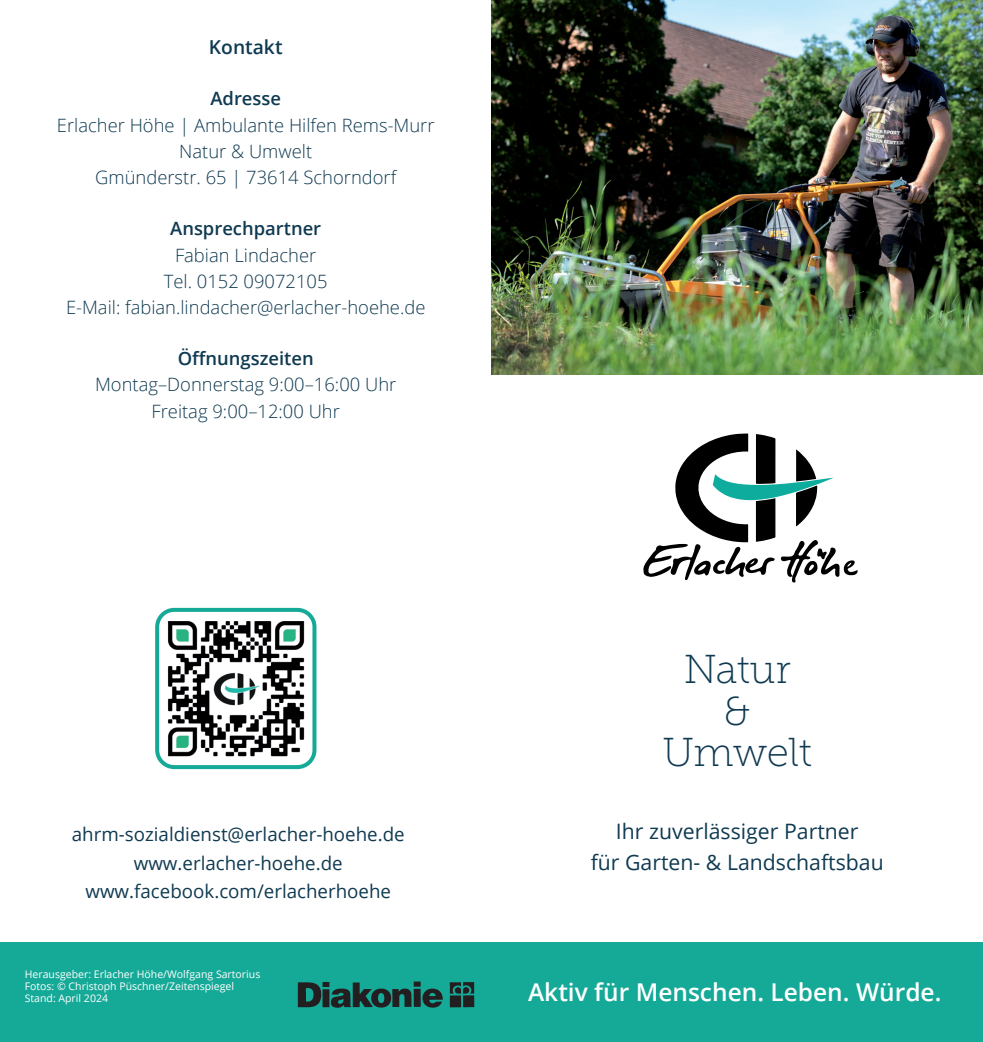
<style>
.page{position:relative;width:983px;height:1042px;background:#fff}
.page>*{position:absolute;margin:0;border:0;box-sizing:border-box;transform-origin:0 0}
.t1{font:40.25px/41.8px "Museo Slab 100";letter-spacing:-.005em;color:#0f3a51;text-align:center}
.t2{font:600 24.5px "Open Sans";color:#fff}
.t3{font:21.18px/31px "Open Sans";color:#0f3a51;text-align:center}
.t4{font:600 19.25px "Open Sans";color:#0f3a51}
.t5{font:18.72px/28.5px "Open Sans";color:#0f3a51;text-align:center}
.t6{font:300 18.38px/26.2px "Open Sans";color:#0f3a51;text-align:center}
.t7{font:600 18.38px "Open Sans";color:#0f3a51}
.t8{font:10.5px/12.2px "Open Sans";color:#fff}
</style>
<div class="page">
<div style="left:0;top:943px;width:982px;height:99px;background:#15a998"></div>
<img style="left:297px;top:981px;width:178px;height:27px">
<svg style="left:643px;top:433px;width:214px;height:149px"></svg>
<img style="left:491px;top:0;width:491px;height:374px">
<img style="left:160px;top:612px;width:153px;height:153px">
<div style="left:155px;top:608px;width:161px;height:161px;border:4px solid #15a998;border-radius:17px"></div>
<p class="t4" style="left:209px;top:34px;width:75px">Kontakt</p>
<p class="t7" style="left:210px;top:86px;width:72px">Adresse</p>
<p class="t6" style="left:57px;top:111px;width:379px">Erlacher Höhe | Ambulante Hilfen Rems-Murr<br>Natur &amp; Umwelt<br>Gmünderstr. 65 | 73614 Schorndorf</p>
<p class="t7" style="left:170px;top:216px;width:152px">Ansprechpartner</p>
<p class="t6" style="left:66px;top:241px;width:361px">Fabian Lindacher<br>Tel. 0152 09072105<br>E-Mail: fabian.lindacher@erlacher-hoehe.de</p>
<p class="t7" style="left:178px;top:346px;width:137px">Öffnungszeiten</p>
<p class="t6" style="left:95px;top:371px;width:303px">Montag–Donnerstag 9:00–16:00 Uhr<br>Freitag 9:00–12:00 Uhr</p>
<p class="t5" style="left:72px;top:819px;width:334px">ahrm-sozialdienst@erlacher-hoehe.de www.erlacher-hoehe.de www.facebook.com/erlacherhoehe</p>
<p class="t8" style="left:25px;top:967px;width:237px">Herausgeber: Erlacher Höhe/Wolfgang Sartorius<br>Fotos: © Christoph Püschner/Zeitenspiegel<br>Stand: April 2024</p>
<h1 class="t1" style="left:662px;top:648px;width:151px">Natur<br>&amp;<br>Umwelt</h1>
<p class="t3" style="left:590px;top:815px;width:294px">Ihr zuverlässiger Partner<br>für Garten- &amp; Landschaftsbau</p>
<h2 class="t2" style="left:528px;top:975px;width:415px">Aktiv für Menschen. Leben. Würde.</h2>
</div>
